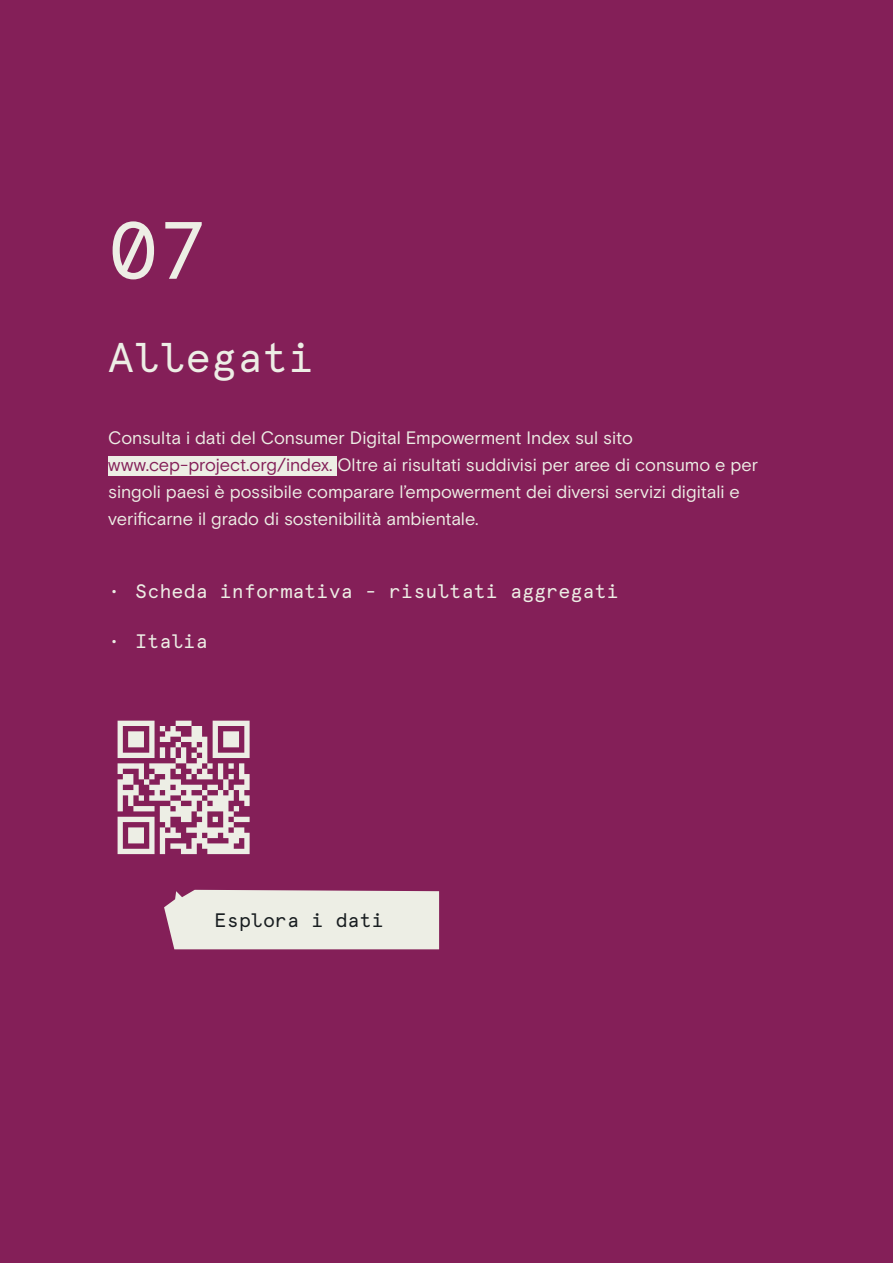
<style>
.page{position:relative;width:893px;height:1263px;background:#841f58}
.page>*{position:absolute;margin:0;border:0;box-sizing:border-box;transform-origin:0 0}
.t1{font:81px "Apercu Mono Pro";color:#edeee5}
.t2{font:41.55px "Apercu Mono Pro";color:#edeee5}
.t3{font:19.5px "Apercu Mono Pro";color:#edeee5}
.t4{font:19.5px "Apercu Mono Pro";color:#181d20}
.t5{font:18px/27px "Basis Grotesque Pro";color:#edeee5}
.s1{color:#841f58}
</style>
<div class="page">
<div style="left:108px;top:456px;width:228px;height:20px;background:#edeee5"></div>
<svg style="left:118px;top:721px;width:132px;height:133px"></svg>
<div style="left:164px;top:890px;width:275px;height:59px;background:#edeee5"></div>
<h1 class="t1" style="left:108px;top:188px;width:102px">07</h1>
<h2 class="t2" style="left:108px;top:325px;width:208px">Allegati</h2>
<p class="t5" style="left:108px;top:425px;width:651px">Consulta i dati del Consumer Digital Empowerment Index sul sito <span class="s1">www.cep-project.org/index.</span> Oltre ai risultati suddivisi per aree di consumo e per singoli paesi è possibile comparare l’empowerment dei diversi servizi digitali e verificarne il grado di sostenibilità ambientale.</p>
<p class="t3" style="left:108px;top:576px;width:512px">• Scheda informativa - risultati aggregati</p>
<p class="t3" style="left:108px;top:626px;width:101px">• Italia</p>
<p class="t4" style="left:215px;top:905px;width:171px">Esplora i dati</p>
</div>
